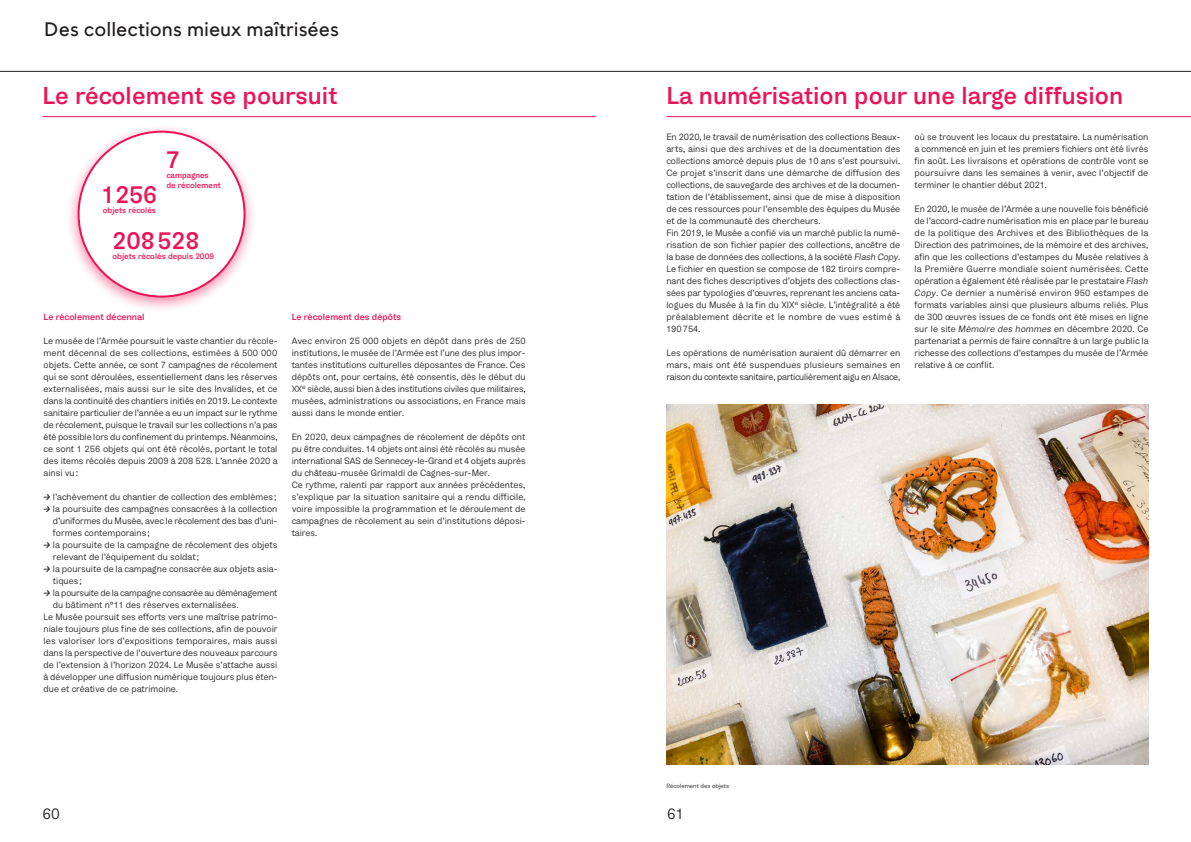
<style>
.page{position:relative;width:1191px;height:842px;background:#fff}
.page>*{position:absolute;margin:0;border:0;box-sizing:border-box;transform-origin:0 0}
.t1{font:500 24px "G Gdiplomat";color:#ed1255}
.t2{font:20px "Kelvin Md AI Sansclair";color:#231f20}
.t3{font:15px "G Gdiplomat";color:#231f20}
.t4{font:9px/12px "G Gdiplomat";color:#231f20;text-align:justify}
.t5{font:9px "G Gdiplomat";letter-spacing:-.02em;color:#231f20}
.t6{font:500 9px "G Gdiplomat";color:#ed1255}
.t7{font:500 8px/10px "G Gdiplomat";color:#ed1255}
.t8{font:6px "G Gdiplomat";color:#231f20}
.s1{font-weight:500;font-style:italic}
.s2{font-style:italic}
</style>
<div class="page">
<div style="left:65px;top:123px;width:191px;height:190px;background:#ed1255;opacity:.5"></div>
<div style="left:79px;top:132px;width:165px;height:165px;background:#fff;border-radius:50%"></div>
<hr style="left:0;top:71px;width:1191px;height:1px;background:#231f20">
<hr style="left:42px;top:116px;width:553px;height:1px;background:#ed1255">
<hr style="left:666px;top:116px;width:525px;height:1px;background:#ed1255">
<img style="left:666px;top:404px;width:482px;height:360px">
<h2 class="t2" style="left:44px;top:19px;width:297px">Des collections mieux maîtrisées</h2>
<h1 class="t1" style="left:42px;top:80px;width:296px">Le récolement se poursuit</h1>
<h1 class="t1" style="left:103px;top:179px;width:56px">1256</h1>
<p class="t7" style="left:103px;top:205px;width:55px">objets récolés</p>
<h1 class="t1" style="left:166px;top:144px;width:14px">7</h1>
<p class="t7" style="left:166px;top:171px;width:56px">campagnes<br>de récolement</p>
<h1 class="t1" style="left:113px;top:225px;width:88px">208528</h1>
<p class="t7" style="left:113px;top:252px;width:103px">objets récolés depuis 2009</p>
<p class="t6" style="left:44px;top:311px;width:103px">Le récolement décennal</p>
<p class="t4" style="left:44px;top:335px;width:235px">Le musée de l’Armée poursuit le vaste chantier du récole&shy;ment décennal de ses collections, estimées à 500 000 objets. Cette année, ce sont 7 campagnes de récolement qui se sont déroulées, essentiellement dans les réserves externalisées, mais aussi sur le site des Invalides, et ce dans la continuité des chantiers initiés en 2019. Le contexte sanitaire particulier de l’année a eu un impact sur le rythme de récolement, puisque le travail sur les collections n’a pas été possible lors du confinement du printemps. Néanmoins, ce sont 1 256 objets qui ont été récolés, portant le total des items récolés depuis 2009 à 208 528. L’année 2020 a ainsi vu:</p>
<p class="t4" style="left:44px;top:491px;width:234px"><span class="s1">→</span> l’achèvement du chantier de collection des emblèmes;</p>
<p class="t4" style="left:53px;top:503px;width:226px;text-indent:-9px"><span class="s1">→</span> la poursuite des campagnes consacrées à la collection d’uniformes du Musée, avec le récolement des bas d’uni&shy;formes contemporains;</p>
<p class="t4" style="left:53px;top:539px;width:226px;text-indent:-9px"><span class="s1">→</span> la poursuite de la campagne de récolement des objets relevant de l’équipement du soldat;</p>
<p class="t4" style="left:53px;top:563px;width:226px;text-indent:-9px"><span class="s1">→</span> la poursuite de la campagne consacrée aux objets asia&shy;tiques;</p>
<p class="t5" style="left:44px;top:588px;width:235px"><span class="s1">→</span> la poursuite de la campagne consacrée au déménagement</p>
<p class="t4" style="left:53px;top:599px;width:187px">du bâtiment n°11 des réserves externalisées.</p>
<p class="t4" style="left:44px;top:611px;width:235px">Le Musée poursuit ses efforts vers une maîtrise patrimo-</p>
<p class="t4" style="left:44px;top:623px;width:235px">niale toujours plus fine de ses collections, afin de pouvoir</p>
<p class="t4" style="left:44px;top:635px;width:235px">les valoriser lors d’expositions temporaires, mais aussi</p>
<p class="t4" style="left:44px;top:647px;width:235px">dans la perspective de l’ouverture des nouveaux parcours</p>
<p class="t4" style="left:44px;top:659px;width:235px">de l’extension à l’horizon 2024. Le Musée s’attache aussi</p>
<p class="t4" style="left:44px;top:671px;width:235px">à développer une diffusion numérique toujours plus éten-</p>
<p class="t4" style="left:44px;top:683px;width:136px">due et créative de ce patrimoine.</p>
<p class="t6" style="left:292px;top:311px;width:111px">Le récolement des dépôts</p>
<p class="t4" style="left:292px;top:335px;width:235px">Avec environ 25 000 objets en dépôt dans près de 250 institutions, le musée de l’Armée est l’une des plus impor&shy;tantes institutions culturelles déposantes de France. Ces dépôts ont, pour certains, été consentis, dès le début du XX<sup>e</sup> siècle, aussi bien à des institutions civiles que militaires, musées, administrations ou associations, en France mais aussi dans le monde entier.</p>
<p class="t4" style="left:292px;top:431px;width:236px;text-align:left">En 2020, deux campagnes de récolement de dépôts ont pu être conduites. 14 objets ont ainsi été récolés au musée international SAS de Sennecey-le-Grand et 4 objets auprès du château-musée Grimaldi de Cagnes-sur-Mer.<br>Ce rythme, ralenti par rapport aux années précédentes, s’explique par la situation sanitaire qui a rendu difficile, voire impossible la programmation et le déroulement de campagnes de récolement au sein d’institutions déposi&shy;taires.</p>
<h1 class="t1" style="left:666px;top:80px;width:458px">La numérisation pour une large diffusion</h1>
<p class="t4" style="left:666px;top:131px;width:235px;text-align:left">En 2020, le travail de numérisation des collections Beaux&shy;arts, ainsi que des archives et de la documentation des collections amorcé depuis plus de 10 ans s’est poursuivi.<br>Ce projet s’inscrit dans une démarche de diffusion des collections, de sauvegarde des archives et de la documen&shy;tation de l’établissement, ainsi que de mise à disposition de ces ressources pour l’ensemble des équipes du Musée et de la communauté des chercheurs.<br>Fin 2019, le Musée a confié via un marché public la numé&shy;risation de son fichier papier des collections, ancêtre de la base de données des collections, à la société <span class="s2">Flash Copy</span>.<br>Le fichier en question se compose de 182 tiroirs compre&shy;nant des fiches descriptives d’objets des collections clas&shy;sées par typologies d’œuvres, reprenant les anciens cata&shy;logues du Musée à la fin du XIX<sup>e</sup> siècle. L’intégralité a été préalablement décrite et le nombre de vues estimé à 190754.</p>
<p class="t4" style="left:666px;top:347px;width:235px">Les opérations de numérisation auraient dû démarrer en mars, mais ont été suspendues plusieurs semaines en raison du contexte sanitaire, particulièrement aigu en Alsace,</p>
<p class="t4" style="left:914px;top:131px;width:235px">où se trouvent les locaux du prestataire. La numérisation a commencé en juin et les premiers fichiers ont été livrés fin août. Les livraisons et opérations de contrôle vont se poursuivre dans les semaines à venir, avec l’objectif de terminer le chantier début 2021.</p>
<p class="t4" style="left:914px;top:203px;width:235px">En 2020, le musée de l’Armée a une nouvelle fois bénéficié de l’accord-cadre numérisation mis en place par le bureau de la politique des Archives et des Bibliothèques de la Direction des patrimoines, de la mémoire et des archives, afin que les collections d’estampes du Musée relatives à la Première Guerre mondiale soient numérisées. Cette opération a également été réalisée par le prestataire <span class="s2">Flash Copy</span>. Ce dernier a numérisé environ 950 estampes de formats variables ainsi que plusieurs albums reliés. Plus de 300 œuvres issues de ce fonds ont été mises en ligne sur le site <span class="s2">Mémoire des hommes</span> en décembre 2020. Ce partenariat a permis de faire connaître à un large public la richesse des collections d’estampes du musée de l’Armée relative à ce conflit.</p>
<p class="t8" style="left:666px;top:783px;width:64px">Récolement des objets</p>
<h3 class="t3" style="left:43px;top:804px;width:19px">60</h3>
<h3 class="t3" style="left:667px;top:804px;width:18px">61</h3>
</div>
